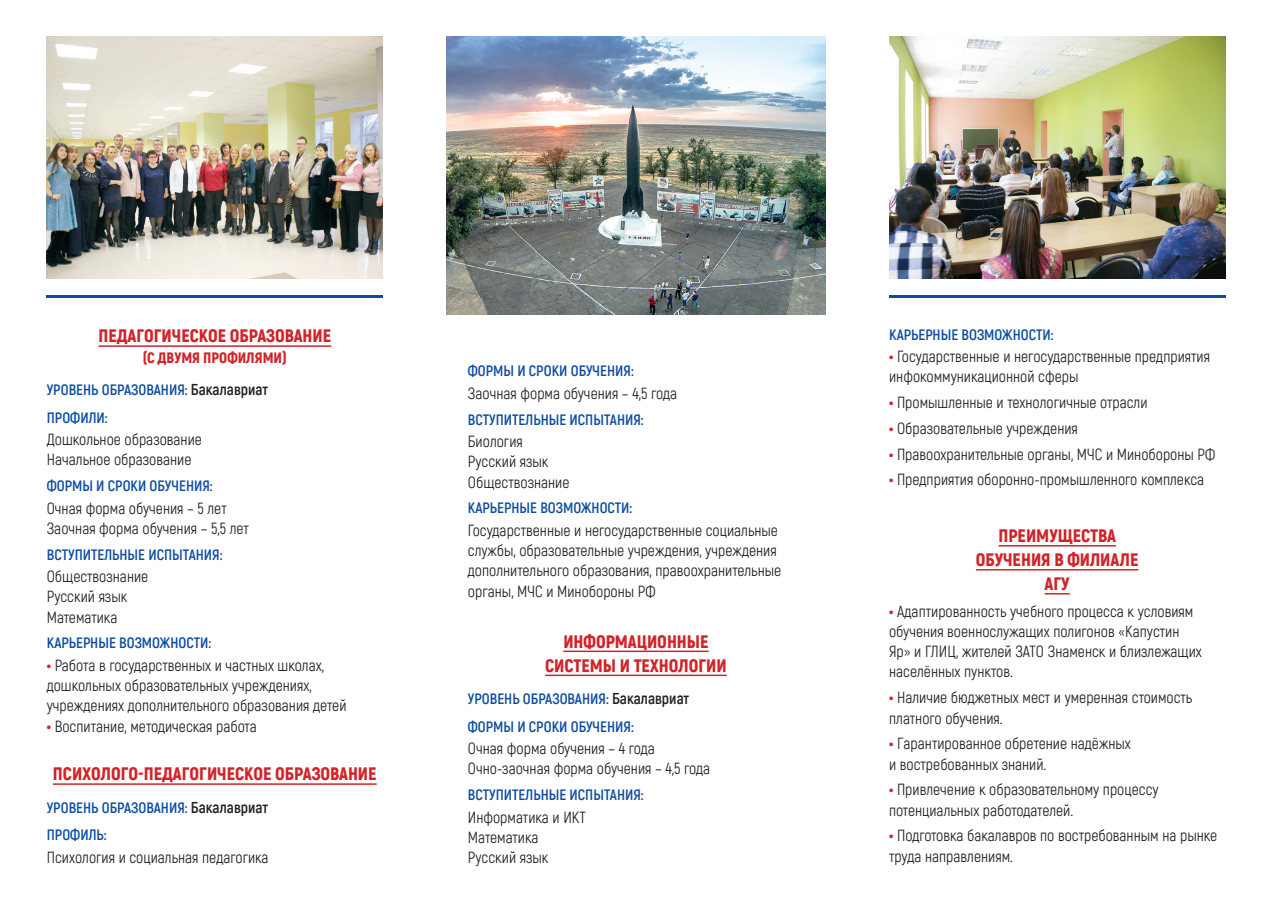
<style>
.page{position:relative;width:1272px;height:902px;background:#fff}
.page>*{position:absolute;margin:0;border:0;box-sizing:border-box;transform-origin:0 0}
.t1{font:900 18px/24px "Akrobat";color:#d1232a;text-align:center}
.t2{font:15.75px/20.2px "Akrobat";color:#231f20}
.t3{font:700 15px/27.9px "Akrobat";color:#0d4da1}
.s1{font-weight:900;color:#d1232a}
.s2{font-size:15.75px;color:#231f20}
.s3{font-weight:900;font-size:18px;color:#d1232a}
</style>
<div class="page">
<img style="left:446px;top:36px;width:379px;height:279px">
<hr style="left:98px;top:345px;width:233px;height:2px;background:#d1232a">
<hr style="left:53px;top:783px;width:323px;height:1px;background:#d1232a">
<hr style="left:563px;top:650px;width:145px;height:2px;background:#d1232a">
<hr style="left:545px;top:674px;width:181px;height:2px;background:#d1232a">
<img style="left:47px;top:36px;width:336px;height:243px">
<img style="left:889px;top:36px;width:336px;height:243px">
<hr style="left:998px;top:545px;width:117px;height:1px;background:#d1232a">
<hr style="left:975px;top:569px;width:163px;height:1px;background:#d1232a">
<svg style="left:1044px;top:593px;width:25px;height:1px"></svg>
<hr style="left:47px;top:296px;width:336px;height:2px;background:#0d4da1">
<hr style="left:889px;top:296px;width:336px;height:2px;background:#0d4da1">
<p class="t1" style="left:98px;top:324px;width:234px">ПЕДАГОГИЧЕСКОЕ ОБРАЗОВАНИЕ</p>
<p class="t3" style="left:47px;top:341px;width:241px;line-height:32.1px;text-indent:96px"><span class="s1">(С ДВУМЯ ПРОФИЛЯМИ)<br></span>УРОВЕНЬ ОБРАЗОВАНИЯ: <span class="s2">Бакалавриат</span></p>
<p class="t3" style="left:47px;top:403px;width:62px">ПРОФИЛИ:</p>
<p class="t2" style="left:47px;top:429px;width:157px">Дошкольное образование<br>Начальное образование</p>
<p class="t3" style="left:47px;top:472px;width:167px">ФОРМЫ И СРОКИ ОБУЧЕНИЯ:</p>
<p class="t2" style="left:47px;top:498px;width:204px">Очная форма обучения – 5 лет<br>Заочная форма обучения – 5,5 лет</p>
<p class="t3" style="left:47px;top:540px;width:177px">ВСТУПИТЕЛЬНЫЕ ИСПЫТАНИЯ:</p>
<p class="t2" style="left:47px;top:566px;width:103px">Обществознание<br>Русский язык<br>Математика</p>
<p class="t3" style="left:47px;top:629px;width:166px">КАРЬЕРНЫЕ ВОЗМОЖНОСТИ:</p>
<p class="t2" style="left:47px;top:655px;width:301px"><span class="s3">•</span> Работа в государственных и частных школах, дошкольных образовательных учреждениях, учреждениях дополнительного образования детей</p>
<p class="t2" style="left:47px;top:715px;width:212px"><span class="s3">•</span> Воспитание, методическая работа</p>
<p class="t1" style="left:53px;top:761px;width:325px">ПСИХОЛОГО-ПЕДАГОГИЧЕСКОЕ ОБРАЗОВАНИЕ</p>
<p class="t3" style="left:47px;top:793px;width:223px">УРОВЕНЬ ОБРАЗОВАНИЯ: <span class="s2">Бакалавриат<br></span>ПРОФИЛЬ:</p>
<p class="t2" style="left:47px;top:847px;width:223px">Психология и социальная педагогика</p>
<p class="t3" style="left:468px;top:357px;width:167px">ФОРМЫ И СРОКИ ОБУЧЕНИЯ:</p>
<p class="t2" style="left:468px;top:383px;width:211px">Заочная форма обучения – 4,5 года</p>
<p class="t3" style="left:468px;top:405px;width:177px">ВСТУПИТЕЛЬНЫЕ ИСПЫТАНИЯ:</p>
<p class="t2" style="left:468px;top:431px;width:103px">Биология<br>Русский язык<br>Обществознание</p>
<p class="t3" style="left:468px;top:494px;width:166px">КАРЬЕРНЫЕ ВОЗМОЖНОСТИ:</p>
<p class="t2" style="left:468px;top:520px;width:315px">Государственные и негосударственные социальные службы, образовательные учреждения, учреждения дополнительного образования, правоохранительные органы, МЧС и Минобороны РФ</p>
<p class="t1" style="left:545px;top:629px;width:183px">ИНФОРМАЦИОННЫЕ<br>СИСТЕМЫ И ТЕХНОЛОГИИ</p>
<p class="t3" style="left:468px;top:684px;width:223px">УРОВЕНЬ ОБРАЗОВАНИЯ: <span class="s2">Бакалавриат<br></span>ФОРМЫ И СРОКИ ОБУЧЕНИЯ:</p>
<p class="t2" style="left:468px;top:738px;width:244px">Очная форма обучения – 4 года<br>Очно-заочная форма обучения – 4,5 года</p>
<p class="t3" style="left:468px;top:780px;width:177px">ВСТУПИТЕЛЬНЫЕ ИСПЫТАНИЯ:</p>
<p class="t2" style="left:468px;top:806px;width:119px">Информатика и ИКТ<br>Математика<br>Русский язык</p>
<p class="t3" style="left:889px;top:320px;width:166px">КАРЬЕРНЫЕ ВОЗМОЖНОСТИ:</p>
<p class="t2" style="left:889px;top:346px;width:322px"><span class="s3">•</span> Государственные и негосударственные предприятия инфокоммуникационной сферы</p>
<p class="t2" style="left:889px;top:392px;width:260px"><span class="s3">•</span> Промышленные и технологичные отрасли</p>
<p class="t2" style="left:889px;top:418px;width:190px"><span class="s3">•</span> Образовательные учреждения</p>
<p class="t2" style="left:889px;top:444px;width:328px"><span class="s3">•</span> Правоохранительные органы, МЧС и Минобороны РФ</p>
<p class="t2" style="left:889px;top:469px;width:316px"><span class="s3">•</span> Предприятия оборонно-промышленного комплекса</p>
<p class="t1" style="left:975px;top:523px;width:164px">ПРЕИМУЩЕСТВА<br>ОБУЧЕНИЯ В ФИЛИАЛЕ<br>АГУ</p>
<p class="t2" style="left:889px;top:601px;width:314px"><span class="s3">•</span> Адаптированность учебного процесса к условиям обучения военнослужащих полигонов «Капустин Яр» и ГЛИЦ, жителей ЗАТО Знаменск и близлежащих населённых пунктов.</p>
<p class="t2" style="left:889px;top:687px;width:305px"><span class="s3">•</span> Наличие бюджетных мест и умеренная стоимость платного обучения.</p>
<p class="t2" style="left:889px;top:733px;width:243px"><span class="s3">•</span> Гарантированное обретение надёжных и востребованных знаний.</p>
<p class="t2" style="left:889px;top:779px;width:271px"><span class="s3">•</span> Привлечение к образовательному процессу потенциальных работодателей.</p>
<p class="t2" style="left:889px;top:825px;width:330px"><span class="s3">•</span> Подготовка бакалавров по востребованным на рынке труда направлениям.</p>
</div>
